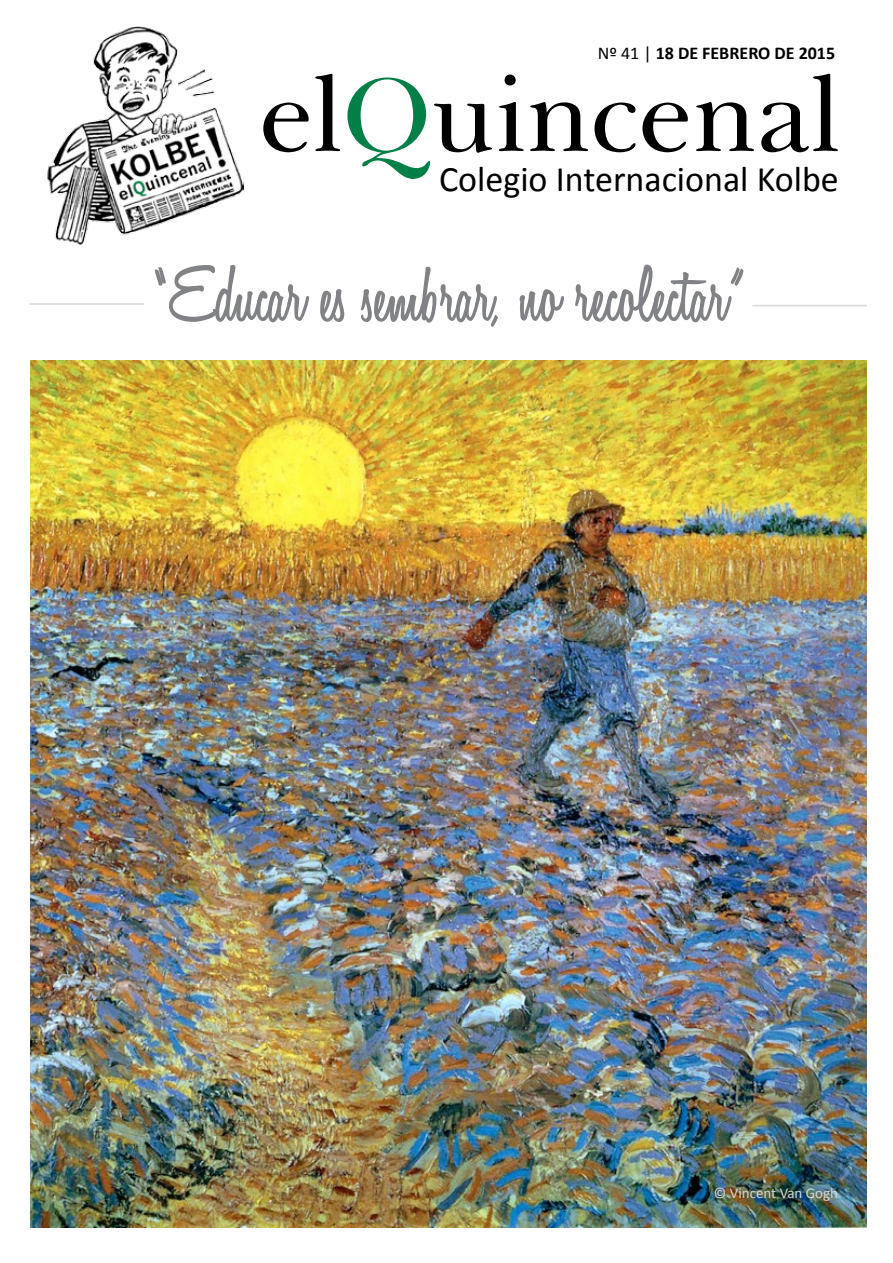
<style>
.page{position:relative;width:893px;height:1263px;background:#fff}
.page>*{position:absolute;margin:0;border:0;box-sizing:border-box;transform-origin:0 0}
.t1{font:600 82.5px "Honey Script";color:#808285}
.t2{font:36px "Calibri";color:#000}
.t3{font:700 18px "Calibri";color:#000}
.t4{font:15px "Calibri";color:#d5d7d8}
.s1{font-weight:400}
</style>
<div class="page">
<hr style="left:30px;top:303px;width:114px;height:2px;background:#d5d7d8">
<hr style="left:752px;top:305px;width:115px;height:1px;background:#d5d7d8">
<svg style="left:499px;top:74px;width:339px;height:78px"></svg>
<svg style="left:347px;top:77px;width:145px;height:102px"></svg>
<svg style="left:263px;top:74px;width:77px;height:78px"></svg>
<img style="left:47px;top:26px;width:197px;height:219px">
<img style="left:30px;top:360px;width:837px;height:867px">
<p class="t3" style="left:598px;top:42px;width:239px"><span class="s1">Nº 41 |</span> 18 DE FEBRERO DE 2015</p>
<p class="t2" style="left:439px;top:157px;width:401px">Colegio Internacional Kolbe</p>
<p class="t1" style="left:151px;top:245px;width:596px">“Educar es sembrar, no recolectar”</p>
<p class="t4" style="left:714px;top:1183px;width:126px">© Vincent Van Gogh</p>
</div>
